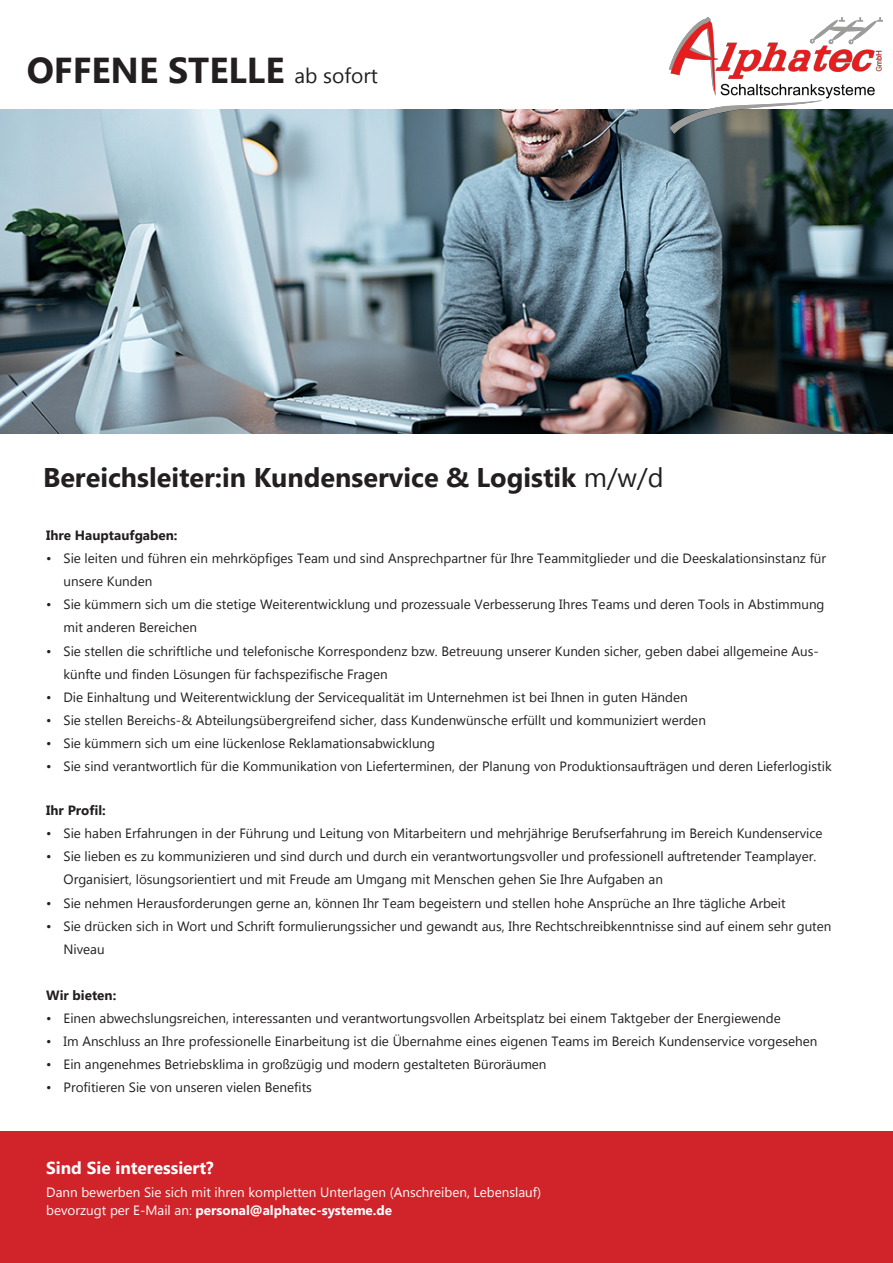
<style>
.page{position:relative;width:893px;height:1263px;background:#fff}
.page>*{position:absolute;margin:0;border:0;box-sizing:border-box;transform-origin:0 0}
.t1{font:700 36px "Gadugi";color:#231f20}
.t2{font:700 27px "Gadugi";color:#231f20}
.t3{font:700 17.25px "Gadugi";color:#fff}
.t4{font:13.5px/23.1px "Gadugi";color:#231f20}
.t5{font:13.5px/17.2px "Gadugi";color:#fff}
.t6{font:700 13.5px "Gadugi";color:#231f20}
.s1{font-weight:400;font-size:21px}
.s2{font-weight:400}
.s3{font-weight:700}
</style>
<div class="page">
<img style="left:0;top:110px;width:893px;height:324px">
<img style="left:670px;top:17px;width:212px;height:117px">
<div style="left:0;top:1131px;width:893px;height:132px;background:#d1232a"></div>
<p class="t1" style="left:27px;top:49px;width:353px">OFFENE STELLE <span class="s1">ab sofort</span></p>
<p class="t2" style="left:43px;top:461px;width:622px">Bereichsleiter:in Kundenservice &amp; Logistik <span class="s2">m/w/d</span></p>
<p class="t6" style="left:46px;top:527px;width:133px">Ihre Hauptaufgaben:</p>
<p class="t4" style="left:64px;top:547px;width:764px;text-indent:-17px">• Sie leiten und führen ein mehrköpfiges Team und sind Ansprechpartner für Ihre Teammitglieder und die Deeskalationsinstanz für unsere Kunden</p>
<p class="t4" style="left:64px;top:593px;width:762px;text-indent:-17px">• Sie kümmern sich um die stetige Weiterentwicklung und prozessuale Verbesserung Ihres Teams und deren Tools in Abstimmung mit anderen Bereichen</p>
<p class="t4" style="left:64px;top:639px;width:757px;text-indent:-17px">• Sie stellen die schriftliche und telefonische Korrespondenz bzw. Betreuung unserer Kunden sicher, geben dabei allgemeine Aus&shy;künfte und finden Lösungen für fachspezifische Fragen</p>
<p class="t4" style="left:46px;top:685px;width:643px">• Die Einhaltung und Weiterentwicklung der Servicequalität im Unternehmen ist bei Ihnen in guten Händen</p>
<p class="t4" style="left:46px;top:708px;width:661px">• Sie stellen Bereichs-&amp; Abteilungsübergreifend sicher, dass Kundenwünsche erfüllt und kommuniziert werden</p>
<p class="t4" style="left:46px;top:731px;width:390px">• Sie kümmern sich um eine lückenlose Reklamationsabwicklung</p>
<p class="t4" style="left:46px;top:754px;width:787px">• Sie sind verantwortlich für die Kommunikation von Lieferterminen, der Planung von Produktionsaufträgen und deren Lieferlogistik</p>
<p class="t6" style="left:46px;top:802px;width:61px">Ihr Profil:</p>
<p class="t4" style="left:46px;top:822px;width:778px">• Sie haben Erfahrungen in der Führung und Leitung von Mitarbeitern und mehrjährige Berufserfahrung im Bereich Kundenservice</p>
<p class="t4" style="left:64px;top:845px;width:754px;text-indent:-17px">• Sie lieben es zu kommunizieren und sind durch und durch ein verantwortungsvoller und professionell auftretender Teamplayer.<br>Organisiert, lösungsorientiert und mit Freude am Umgang mit Menschen gehen Sie Ihre Aufgaben an</p>
<p class="t4" style="left:46px;top:891px;width:741px">• Sie nehmen Herausforderungen gerne an, können Ihr Team begeistern und stellen hohe Ansprüche an Ihre tägliche Arbeit</p>
<p class="t4" style="left:64px;top:914px;width:769px;text-indent:-17px">• Sie drücken sich in Wort und Schrift formulierungssicher und gewandt aus, Ihre Rechtschreibkenntnisse sind auf einem sehr guten<br>Niveau</p>
<p class="t6" style="left:46px;top:987px;width:72px">Wir bieten:</p>
<p class="t4" style="left:46px;top:1006px;width:736px">• Einen abwechslungsreichen, interessanten und verantwortungsvollen Arbeitsplatz bei einem Taktgeber der Energiewende</p>
<p class="t4" style="left:46px;top:1029px;width:773px">• Im Anschluss an Ihre professionelle Einarbeitung ist die Übernahme eines eigenen Teams im Bereich Kundenservice vorgesehen</p>
<p class="t4" style="left:46px;top:1052px;width:502px">• Ein angenehmes Betriebsklima in großzügig und modern gestalteten Büroräumen</p>
<p class="t4" style="left:46px;top:1075px;width:267px">• Profitieren Sie von unseren vielen Benefits</p>
<p class="t3" style="left:46px;top:1158px;width:169px">Sind Sie interessiert?</p>
<p class="t5" style="left:46px;top:1184px;width:496px">Dann bewerben Sie sich mit ihren kompletten Unterlagen (Anschreiben, Lebenslauf) bevorzugt per E-Mail an: <span class="s3">personal@alphatec-systeme.de</span></p>
</div>
